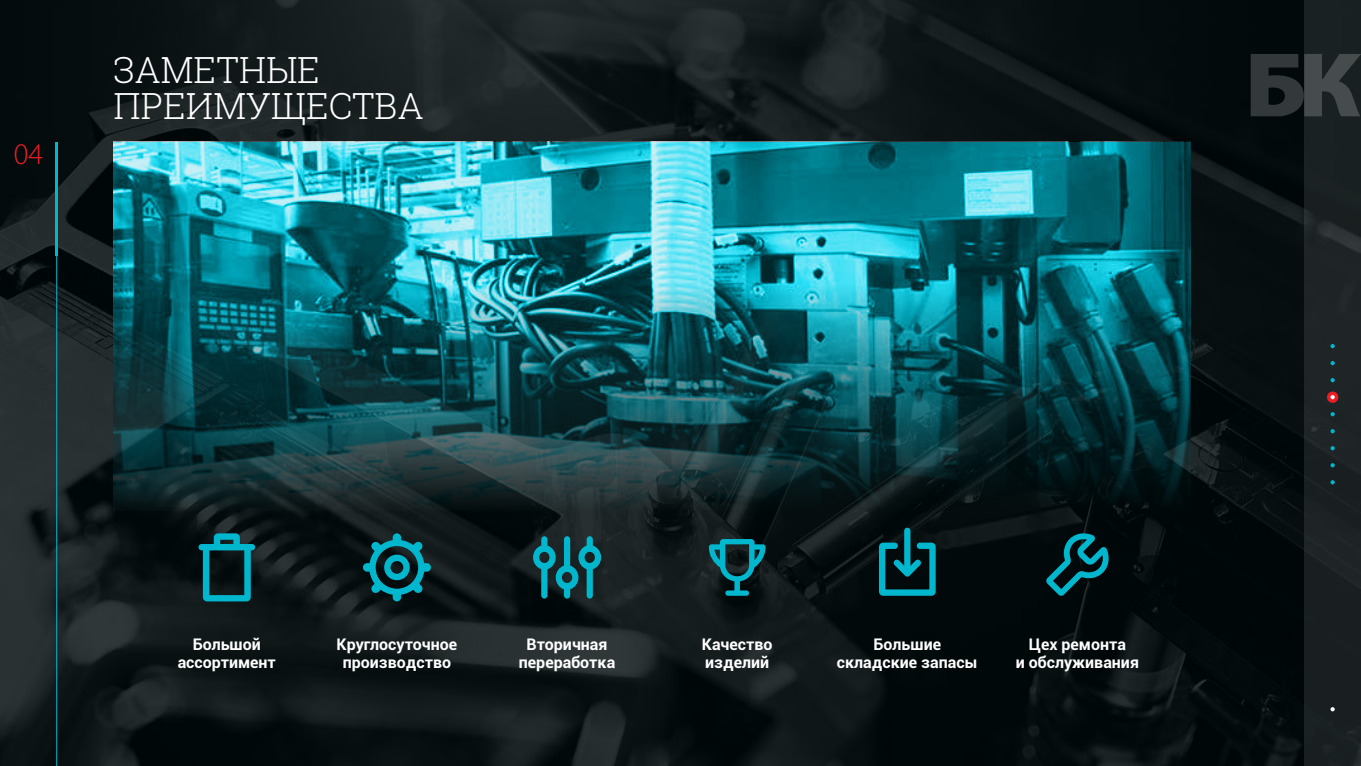
<style>
.page{position:relative;width:1361px;height:766px;background:#fff}
.page>*{position:absolute;margin:0;border:0;box-sizing:border-box;transform-origin:0 0}
.t1{font:300 36px/36px "Roboto Slab";color:#fff}
.t2{font:300 30px "Myriad Pro";color:#ed1d24}
.t3{font:700 16px/18px "Roboto";color:#fff;text-align:center}
</style>
<div class="page">
<img style="left:0;top:0;width:1304px;height:765px">
<div style="left:1304px;top:0;width:57px;height:765px;background:#1a2122"></div>
<svg style="left:1250px;top:54px;width:111px;height:62px"></svg>
<svg style="left:1327px;top:391px;width:11px;height:12px"></svg>
<svg style="left:1330px;top:395px;width:4px;height:4px"></svg>
<hr style="left:56px;top:255px;width:1px;height:510px;background:#00b7ce">
<svg style="left:1330px;top:707px;width:4px;height:4px"></svg>
<hr style="left:55px;top:142px;width:3px;height:113px;background:#00b7ce">
<img style="left:113px;top:142px;width:1078px;height:368px">
<svg style="left:879px;top:527px;width:56px;height:68px;background:#024d57"></svg>
<svg style="left:533px;top:536px;width:68px;height:62px;background:#0e5d67"></svg>
<svg style="left:363px;top:533px;width:68px;height:68px;background:#08525b"></svg>
<svg style="left:709px;top:539px;width:56px;height:56px;background:#0b4f58"></svg>
<svg style="left:1046px;top:533px;width:64px;height:62px;background:#013e45"></svg>
<svg style="left:198px;top:533px;width:57px;height:68px;background:#074f58"></svg>
<svg style="left:1330px;top:378px;width:4px;height:4px"></svg>
<svg style="left:1330px;top:361px;width:4px;height:4px"></svg>
<svg style="left:1330px;top:344px;width:4px;height:4px"></svg>
<svg style="left:1330px;top:446px;width:4px;height:4px"></svg>
<svg style="left:1330px;top:429px;width:4px;height:4px"></svg>
<svg style="left:1330px;top:412px;width:4px;height:4px"></svg>
<svg style="left:1330px;top:463px;width:4px;height:4px"></svg>
<svg style="left:1330px;top:480px;width:4px;height:4px"></svg>
<h2 class="t2" style="left:14px;top:136px;width:31px">04</h2>
<h1 class="t1" style="left:113px;top:51px;width:312px">ЗАМЕТНЫЕ<br>ПРЕИМУЩЕСТВА</h1>
<p class="t3" style="left:178px;top:634px;width:100px">Большой ассортимент</p>
<p class="t3" style="left:702px;top:634px;width:72px;text-align:left">Качество изделий</p>
<p class="t3" style="left:337px;top:634px;width:122px">Круглосуточное производство</p>
<p class="t3" style="left:837px;top:634px;width:143px">Большие складские запасы</p>
<p class="t3" style="left:519px;top:634px;width:98px">Вторичная переработка</p>
<p class="t3" style="left:1016px;top:634px;width:125px">Цех ремонта<br>и обслуживания</p>
</div>
